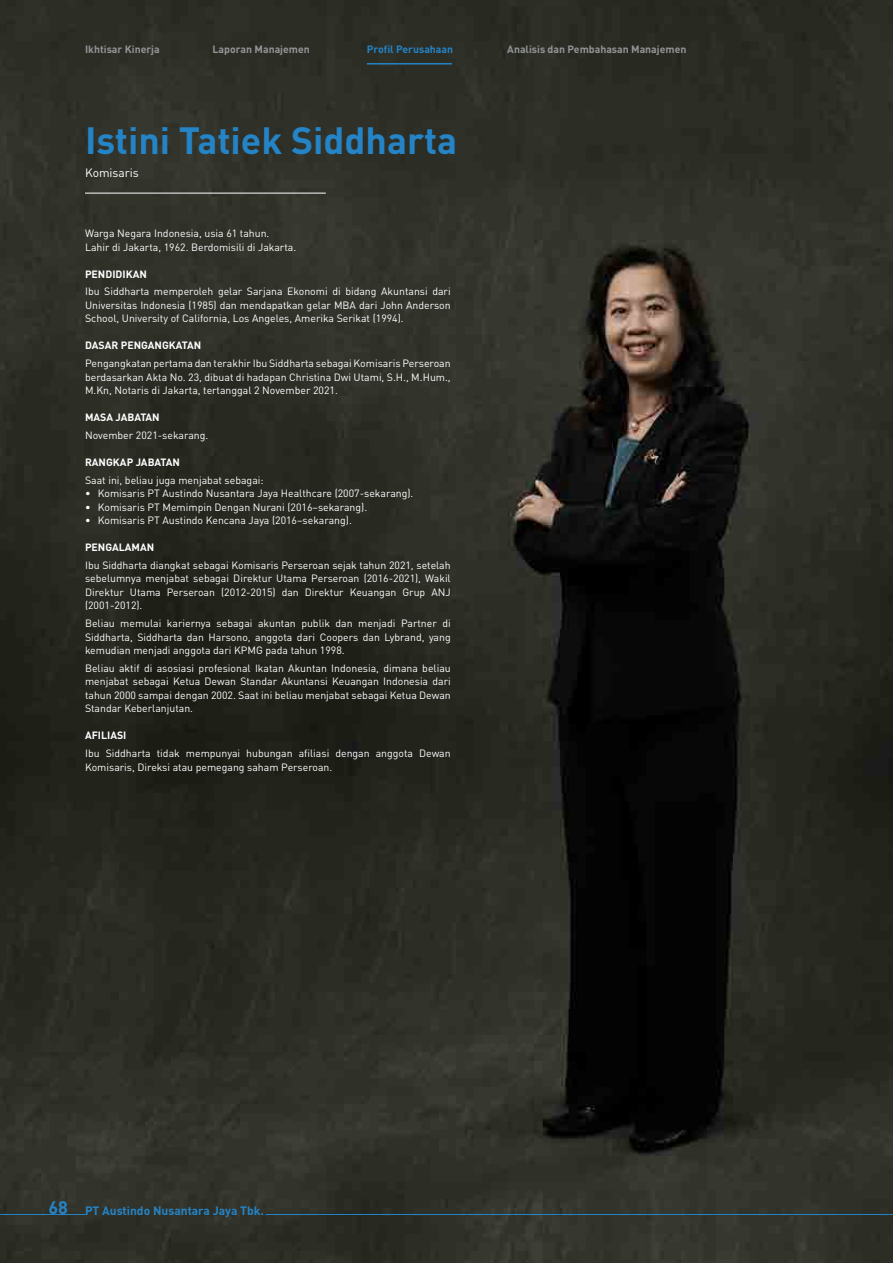
<style>
.page{position:relative;width:893px;height:1263px;background:#fff}
.page>*{position:absolute;margin:0;border:0;box-sizing:border-box;transform-origin:0 0}
.t1{font:700 37.5px "DIN Pro";color:#2484c6}
.t2{font:700 12px "DIN Pro";color:#2484c6}
.t3{font:12px "DIN Pro";color:#fff}
.t4{font:10.5px/13.5px "DIN Pro";color:#fff;text-align:justify}
.t5{font:700 10.5px "DIN Pro";color:#fff}
.t6{font:700 10.5px "DIN Pro";color:#939598}
.t7{font:700 10.5px "DIN Pro";color:#2484c6}
.s1{font-size:18px}
</style>
<div class="page">
<img style="left:0;top:0;width:893px;height:1263px">
<hr style="left:85px;top:193px;width:241px;height:1px;background:#fff">
<hr style="left:367px;top:63px;width:85px;height:2px;background:#2484c6">
<hr style="left:0;top:1214px;width:86px;height:1px;background:#2484c6">
<hr style="left:266px;top:1214px;width:627px;height:1px;background:#2484c6">
<p class="t6" style="left:85px;top:41px;width:76px">Ikhtisar Kinerja</p>
<p class="t6" style="left:213px;top:41px;width:99px">Laporan Manajemen</p>
<p class="t7" style="left:367px;top:41px;width:88px">Profil Perusahaan</p>
<p class="t6" style="left:507px;top:41px;width:181px">Analisis dan Pembahasan Manajemen</p>
<h1 class="t1" style="left:85px;top:109px;width:374px">Istini Tatiek Siddharta</h1>
<p class="t3" style="left:85px;top:164px;width:55px">Komisaris</p>
<p class="t4" style="left:85px;top:226px;width:213px">Warga Negara Indonesia, usia 61 tahun.<br>Lahir di Jakarta, 1962. Berdomisili di Jakarta.</p>
<p class="t5" style="left:85px;top:265px;width:63px">PENDIDIKAN</p>
<p class="t4" style="left:85px;top:284px;width:367px">Ibu Siddharta memperoleh gelar Sarjana Ekonomi di bidang Akuntansi dari Universitas Indonesia (1985) dan mendapatkan gelar MBA dari John Anderson School, University of California, Los Angeles, Amerika Serikat (1994).</p>
<p class="t5" style="left:85px;top:337px;width:118px">DASAR PENGANGKATAN</p>
<p class="t4" style="left:85px;top:356px;width:367px">Pengangkatan pertama dan terakhir Ibu Siddharta sebagai Komisaris Perseroan berdasarkan Akta No. 23, dibuat di hadapan Christina Dwi Utami, S.H., M.Hum., M.Kn, Notaris di Jakarta, tertanggal 2 November 2021.</p>
<p class="t5" style="left:85px;top:409px;width:76px">MASA JABATAN</p>
<p class="t4" style="left:85px;top:427px;width:125px">November 2021-sekarang.</p>
<p class="t5" style="left:85px;top:453px;width:96px">RANGKAP JABATAN</p>
<p class="t4" style="left:85px;top:472px;width:180px">Saat ini, beliau juga menjabat sebagai:</p>
<p class="t4" style="left:85px;top:486px;width:330px">• Komisaris PT Austindo Nusantara Jaya Healthcare (2007-sekarang).</p>
<p class="t4" style="left:85px;top:499px;width:284px">• Komisaris PT Memimpin Dengan Nurani (2016–sekarang).</p>
<p class="t4" style="left:85px;top:513px;width:268px">• Komisaris PT Austindo Kencana Jaya (2016–sekarang).</p>
<p class="t5" style="left:85px;top:539px;width:71px">PENGALAMAN</p>
<p class="t4" style="left:85px;top:557px;width:367px">Ibu Siddharta diangkat sebagai Komisaris Perseroan sejak tahun 2021, setelah sebelumnya menjabat sebagai Direktur Utama Perseroan (2016-2021), Wakil Direktur Utama Perseroan (2012-2015) dan Direktur Keuangan Grup ANJ (2001-2012).</p>
<p class="t4" style="left:85px;top:616px;width:367px">Beliau memulai kariernya sebagai akuntan publik dan menjadi Partner di Siddharta, Siddharta dan Harsono, anggota dari Coopers dan Lybrand, yang kemudian menjadi anggota dari KPMG pada tahun 1998.</p>
<p class="t4" style="left:85px;top:660px;width:367px">Beliau aktif di asosiasi profesional Ikatan Akuntan Indonesia, dimana beliau menjabat sebagai Ketua Dewan Standar Akuntansi Keuangan Indonesia dari tahun 2000 sampai dengan 2002. Saat ini beliau menjabat sebagai Ketua Dewan Standar Keberlanjutan.</p>
<p class="t5" style="left:85px;top:727px;width:43px">AFILIASI</p>
<p class="t4" style="left:85px;top:746px;width:367px">Ibu Siddharta tidak mempunyai hubungan afiliasi dengan anggota Dewan<br>Komisaris, Direksi atau pemegang saham Perseroan.</p>
<p class="t2" style="left:48px;top:1200px;width:217px"><span class="s1">68</span> PT Austindo Nusantara Jaya Tbk.</p>
</div>
